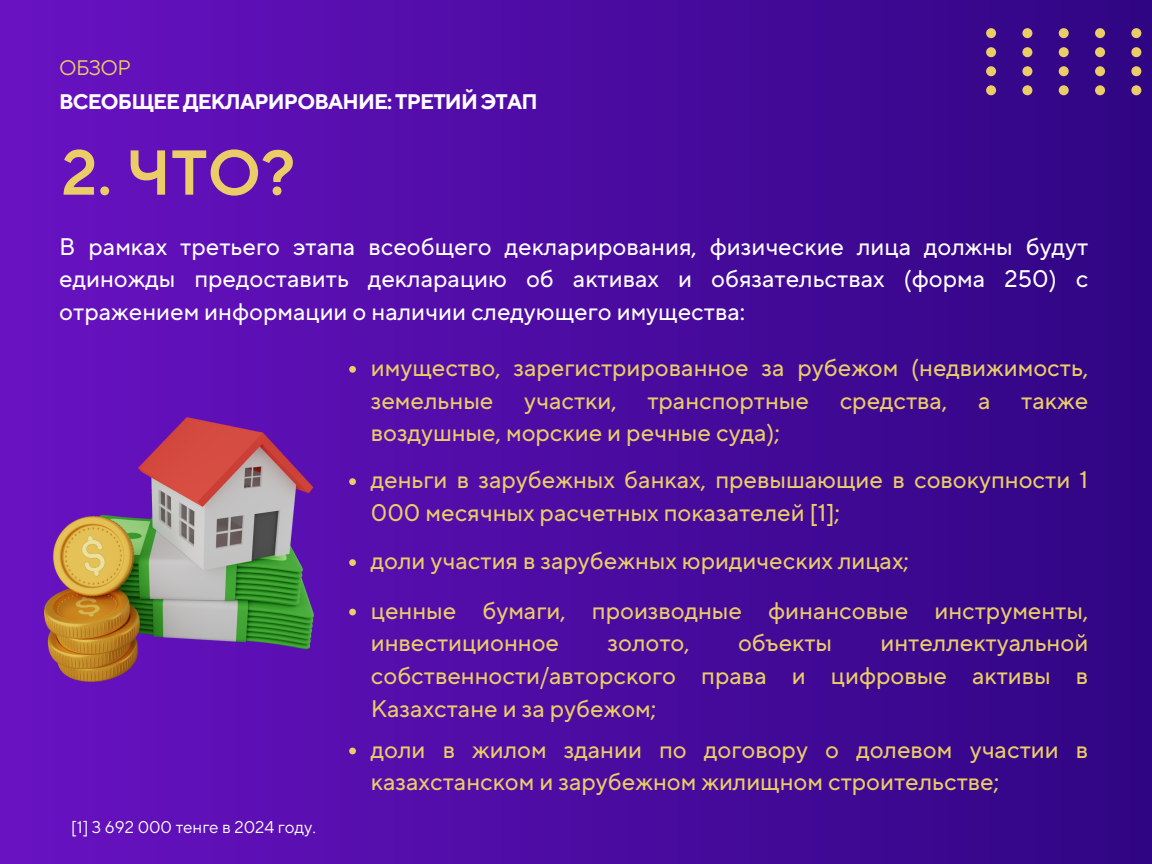
<style>
.page{position:relative;width:1152px;height:864px;background:#fff}
.page>*{position:absolute;margin:0;border:0;box-sizing:border-box;transform-origin:0 0}
.t1{font:600 63.3px "TT Norms Pro";color:#ebcd67}
.t2{font:24px/32.7px "TT Norms Pro";color:#ebcd67}
.t3{font:24px/32.7px "TT Norms Pro";color:#fff;text-align:justify}
.t4{font:700 21px "TT Norms Pro";letter-spacing:-.04em;color:#fff}
.t5{font:21px "TT Norms Pro";letter-spacing:-.04em;color:#ebcd67}
.t6{font:16.95px "TT Norms Pro";color:#fff}
</style>
<div class="page">
<div style="left:0;top:0;width:1152px;height:864px;background:linear-gradient(to right,#6912c2,#2f0583)"></div>
<img style="left:44px;top:417px;width:269px;height:265px">
<svg style="left:349px;top:366px;width:7px;height:7px"></svg>
<svg style="left:349px;top:478px;width:7px;height:7px"></svg>
<svg style="left:349px;top:559px;width:7px;height:7px"></svg>
<svg style="left:349px;top:609px;width:7px;height:6px"></svg>
<svg style="left:986px;top:28px;width:166px;height:67px;background:#4c2182"></svg>
<svg style="left:349px;top:748px;width:7px;height:6px"></svg>
<p class="t5" style="left:59px;top:55px;width:73px">ОБЗОР</p>
<p class="t4" style="left:59px;top:89px;width:480px">ВСЕОБЩЕЕ ДЕКЛАРИРОВАНИЕ: ТРЕТИЙ ЭТАП</p>
<h5 class="t1" style="left:62px;top:135px;width:235px">2. ЧТО?</h5>
<h4 class="t3" style="left:59px;top:231px;width:1031px">В рамках третьего этапа всеобщего декларирования, физические лица должны будут единожды предоставить декларацию об активах и обязательствах (форма 250) с отражением информации о наличии следующего имущества:</h4>
<h1 class="t2" style="left:371px;top:352px;width:719px">имущество, зарегистрированное за рубежом (недвижимость, земельные</h1>
<h1 class="t2" style="left:524px;top:385px;width:94px">участки,</h1>
<h1 class="t2" style="left:647px;top:385px;width:163px">транспортные</h1>
<h1 class="t2" style="left:840px;top:385px;width:109px">средства,</h1>
<h1 class="t2" style="left:978px;top:385px;width:14px">а</h1>
<h1 class="t2" style="left:1021px;top:385px;width:69px">также</h1>
<h1 class="t2" style="left:371px;top:418px;width:411px">воздушные, морские и речные суда);</h1>
<h2 class="t2" style="left:371px;top:465px;width:719px">деньги в зарубежных банках, превышающие в совокупности 1<br>000 месячных расчетных показателей [1];</h2>
<p class="t2" style="left:371px;top:546px;width:540px">доли участия в зарубежных юридических лицах;</p>
<p class="t2" style="left:371px;top:595px;width:719px">ценные бумаги, производные финансовые инструменты, инвестиционное</p>
<p class="t2" style="left:608px;top:628px;width:84px">золото,</p>
<p class="t2" style="left:738px;top:628px;width:96px">объекты</p>
<p class="t2" style="left:371px;top:628px;width:719px;text-align:justify;text-indent:510px">интеллектуальной собственности/авторского права и цифровые активы в Казахстане и за рубежом;</p>
<p class="t6" style="left:71px;top:816px;width:246px">[1] 3 692 000 тенге в 2024 году.</p>
<p class="t2" style="left:371px;top:734px;width:719px">доли в жилом здании по договору о долевом участии в казахстанском и зарубежном жилищном строительстве;</p>
</div>
